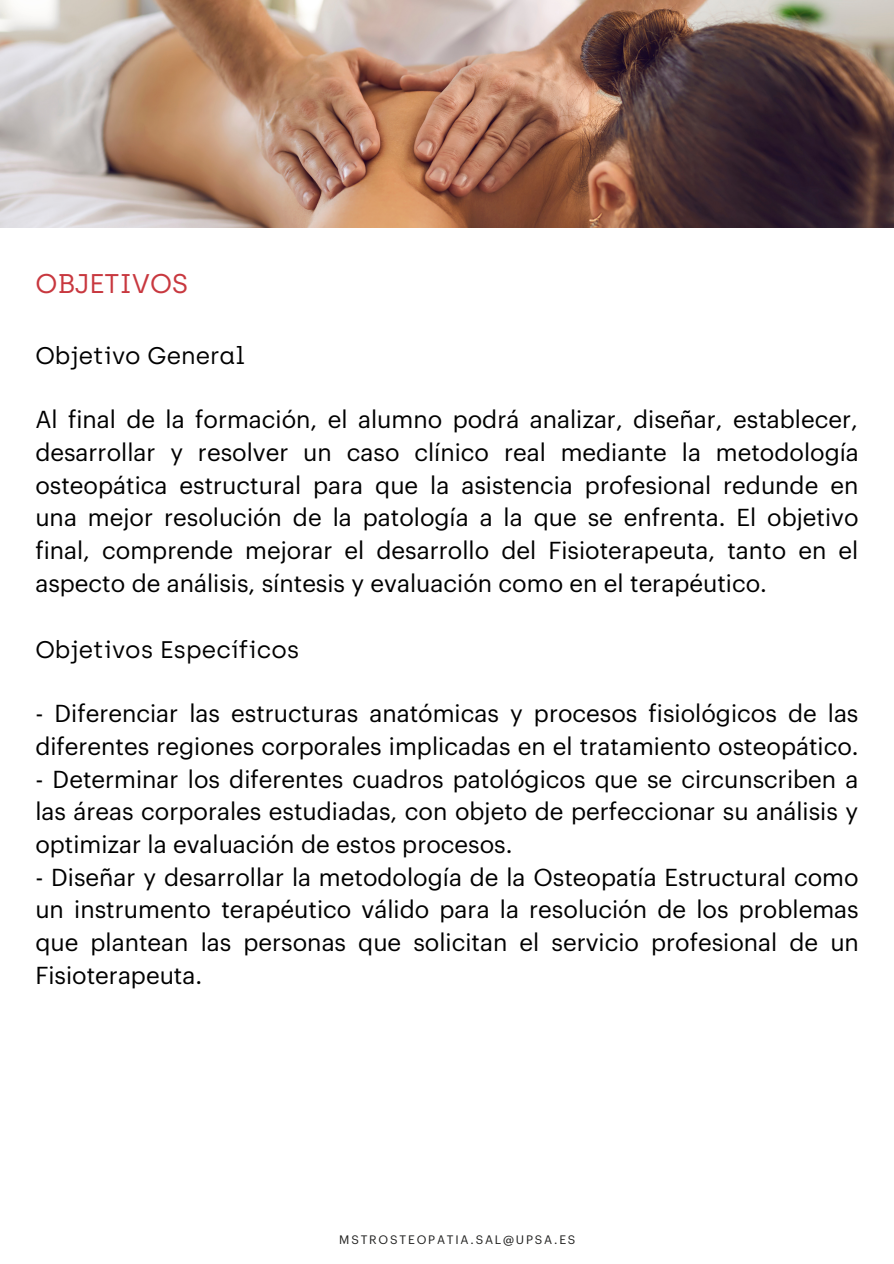
<style>
.page{position:relative;width:894px;height:1264px;background:#fff}
.page>*{position:absolute;margin:0;border:0;box-sizing:border-box;transform-origin:0 0}
.t1{font:27px "Archia";color:#c8383f}
.t2{font:24px/32.7px "Graphik";color:#000;text-align:justify}
.t3{font:24px "Archia";color:#000}
.t4{font:12px "Graphik";letter-spacing:.15em;color:#1e1e1d}
</style>
<div class="page">
<img style="left:0;top:0;width:893px;height:227px">
<p class="t1" style="left:35px;top:267px;width:154px">OBJETIVOS</p>
<p class="t3" style="left:35px;top:341px;width:211px">Objetivo General</p>
<p class="t2" style="left:35px;top:404px;width:824px">Al final de la formación, el alumno podrá analizar, diseñar, establecer, desarrollar y resolver un caso clínico real mediante la metodología osteopática estructural para que la asistencia profesional redunde en una mejor resolución de la patología a la que se enfrenta. El objetivo final, comprende mejorar el desarrollo del Fisioterapeuta, tanto en el aspecto de análisis, síntesis y evaluación como en el terapéutico.</p>
<p class="t3" style="left:35px;top:635px;width:266px">Objetivos Específicos</p>
<p class="t2" style="left:35px;top:698px;width:824px">- Diferenciar las estructuras anatómicas y procesos fisiológicos de las diferentes regiones corporales implicadas en el tratamiento osteopático.</p>
<p class="t2" style="left:35px;top:763px;width:824px">- Determinar los diferentes cuadros patológicos que se circunscriben a las áreas corporales estudiadas, con objeto de perfeccionar su análisis y optimizar la evaluación de estos procesos.</p>
<p class="t2" style="left:35px;top:861px;width:824px">- Diseñar y desarrollar la metodología de la Osteopatía Estructural como un instrumento terapéutico válido para la resolución de los problemas que plantean las personas que solicitan el servicio profesional de un Fisioterapeuta.</p>
<p class="t4" style="left:339px;top:1234px;width:238px">MSTROSTEOPATIA.SAL@UPSA.ES</p>
</div>
